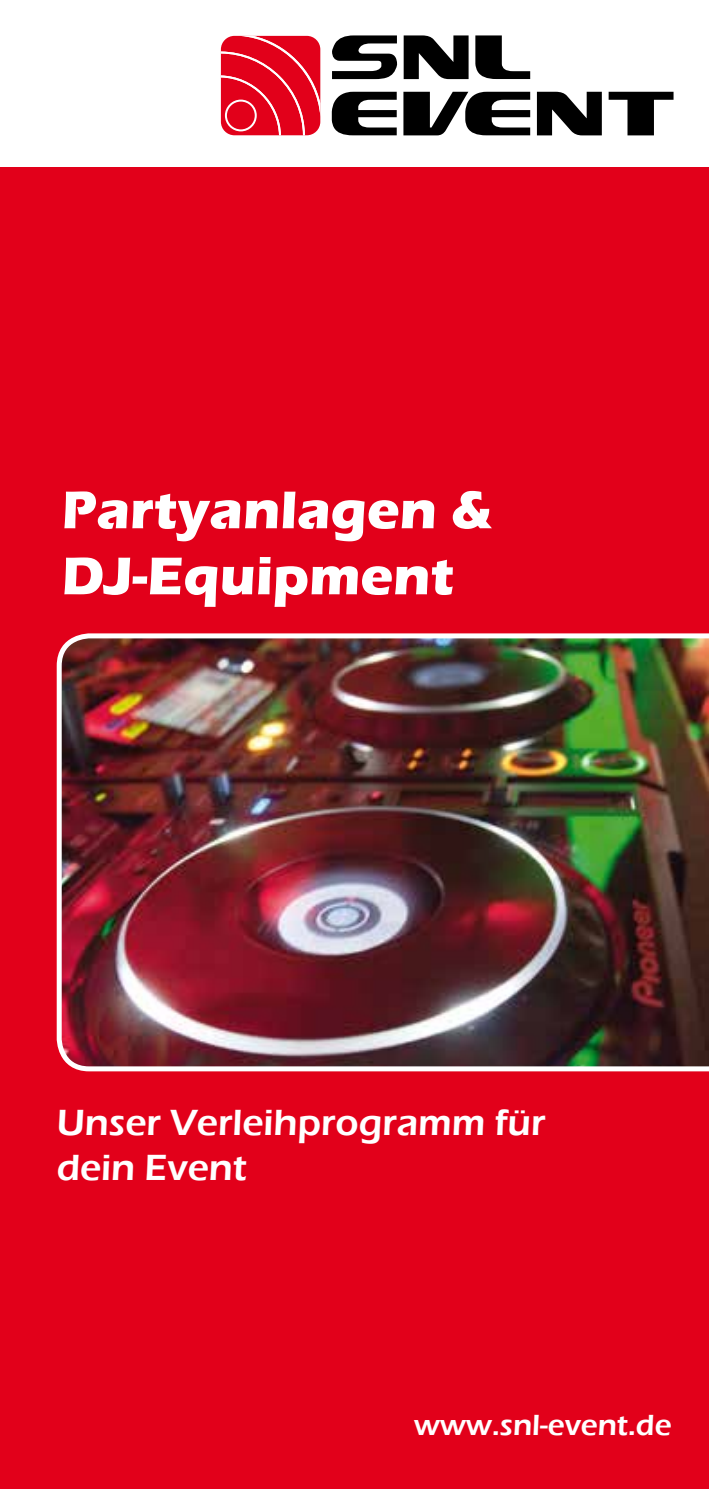
<style>
.page{position:relative;width:709px;height:1489px;background:#fff}
.page>*{position:absolute;margin:0;border:0;box-sizing:border-box;transform-origin:0 0}
.t1{font:700 55px/66px "Eras ITC";color:#fff}
.t2{font:600 37.5px/45px "Eras ITC";color:#fff}
.t3{font:600 30px "Eras ITC";color:#fff}
</style>
<div class="page">
<svg style="left:332px;top:35px;width:65px;height:44px"></svg>
<svg style="left:403px;top:35px;width:65px;height:44px"></svg>
<svg style="left:475px;top:35px;width:55px;height:44px"></svg>
<svg style="left:332px;top:92px;width:65px;height:43px"></svg>
<svg style="left:403px;top:92px;width:127px;height:43px"></svg>
<svg style="left:537px;top:92px;width:65px;height:43px"></svg>
<svg style="left:608px;top:92px;width:65px;height:43px"></svg>
<svg style="left:221px;top:36px;width:99px;height:99px;background:#e51c33"></svg>
<div style="left:0;top:168px;width:709px;height:1320px;background:#e2001a"></div>
<img style="left:57px;top:633px;width:652px;height:438px">
<h1 class="t1" style="left:62px;top:477px;width:433px">Partyanlagen &amp;<br>DJ-Equipment</h1>
<p class="t2" style="left:57px;top:1099px;width:490px">Unser Verleihprogramm für dein Event</p>
<p class="t3" style="left:414px;top:1407px;width:259px">www.snl-event.de</p>
</div>
